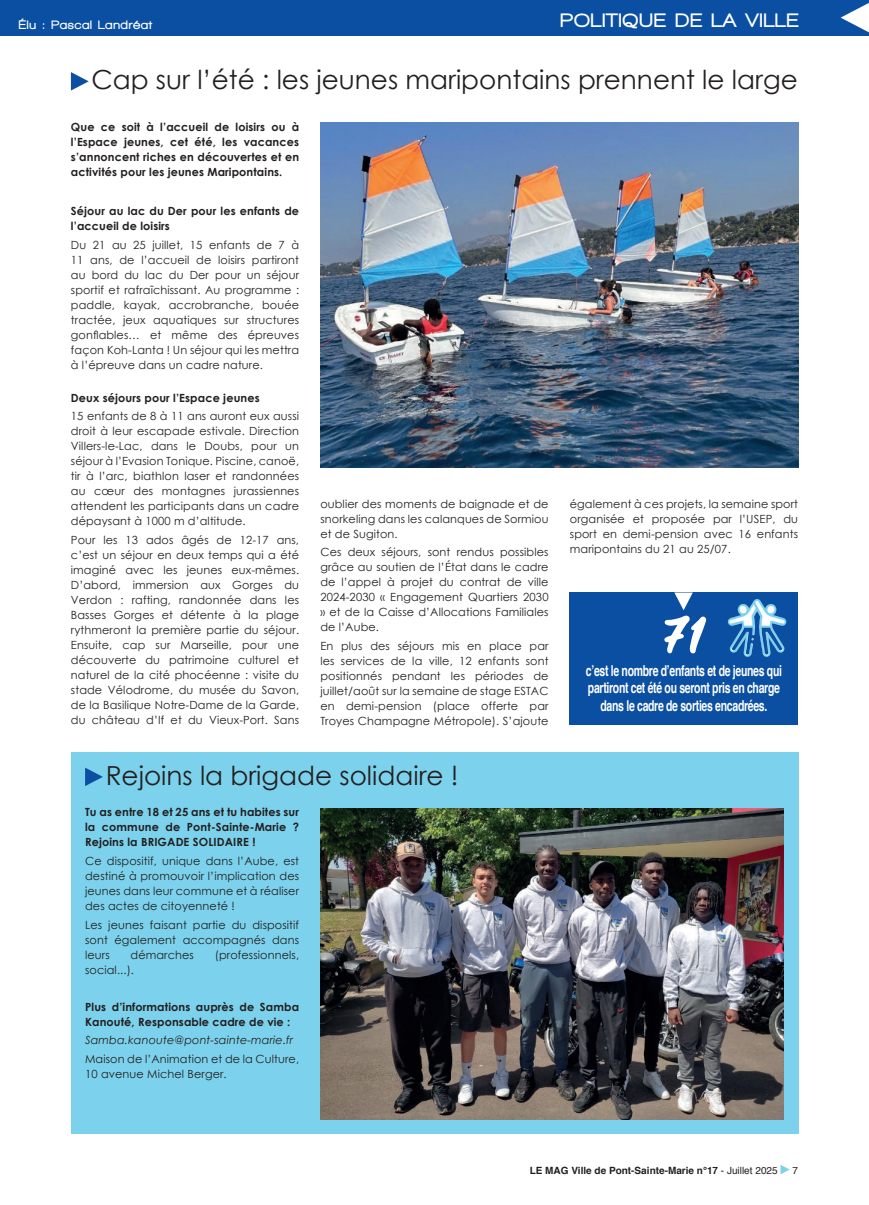
<style>
.page{position:relative;width:869px;height:1205px;background:#fff}
.page>*{position:absolute;margin:0;border:0;box-sizing:border-box;transform-origin:0 0}
.t1{font:51.25px "Bluetea";color:#fff}
.t2{font:26.25px "Century Gothic";color:#231f20}
.t3{font:900 20px "Walkway";letter-spacing:.07em;color:#fff}
.t4{font:700 15px/17.5px "Helvetica";letter-spacing:-.03em;color:#fff;text-align:center;scale:.7 1}
.t5{font:900 12.5px "Walkway";letter-spacing:.07em;color:#fff}
.t6{font:11.25px/15px "Century Gothic";letter-spacing:.01em;color:#231f20;text-align:justify}
.t7{font:700 11.25px/15px "Century Gothic";letter-spacing:.01em;color:#231f20;text-align:justify}
.t8{font:italic 11.25px "Century Gothic";letter-spacing:.01em;color:#231f20}
.t9{font:700 10px "Helvetica";color:#231f20}
.t10{font:10px "Helvetica";color:#231f20}
.s1{font-weight:400}
</style>
<div class="page">
<div style="left:71px;top:752px;width:726px;height:382px;background:#7cd2ec"></div>
<svg style="left:780px;top:1165px;width:9px;height:9px"></svg>
<div style="left:0;top:0;width:868px;height:35px;background:#0a4fa2"></div>
<svg style="left:840px;top:3px;width:28px;height:29px"></svg>
<svg style="left:71px;top:72px;width:18px;height:19px"></svg>
<svg style="left:85px;top:767px;width:18px;height:19px"></svg>
<div style="left:569px;top:592px;width:228px;height:133px;background:#0a4fa2"></div>
<svg style="left:674px;top:592px;width:18px;height:18px"></svg>
<img style="left:320px;top:122px;width:477px;height:346px">
<img style="left:320px;top:808px;width:463px;height:312px">
<img style="left:727px;top:599px;width:29px;height:36px">
<p class="t5" style="left:19px;top:18px;width:135px">Élu : Pascal Landréat</p>
<h3 class="t3" style="left:560px;top:10px;width:239px">POLITIQUE DE LA VILLE</h3>
<h3 class="t3" style="left:622px;top:10px;width:177px">ENVIRONNEMENT</h3>
<h2 class="t2" style="left:91px;top:61px;width:707px">Cap sur l’été : les jeunes maripontains prennent le large</h2>
<p class="t7" style="left:71px;top:119px;width:229px">Que ce soit à l’accueil de loisirs ou à l’Espace jeunes, cet été, les vacances s’annoncent riches en découvertes et en activités pour les jeunes Maripontains.</p>
<p class="t7" style="left:71px;top:203px;width:229px">Séjour au lac du Der pour les enfants de l’accueil de loisirs</p>
<p class="t6" style="left:71px;top:237px;width:229px">Du 21 au 25 juillet, 15 enfants de 7 à 11 ans, de l’accueil de loisirs partiront au bord du lac du Der pour un séjour sportif et rafraîchissant. Au programme : paddle, kayak, accrobranche, bouée tractée, jeux aquatiques sur structures gonflables… et même des épreuves façon Koh-Lanta ! Un séjour qui les mettra à l’épreuve dans un cadre nature.</p>
<p class="t7" style="left:71px;top:390px;width:190px">Deux séjours pour l’Espace jeunes</p>
<p class="t6" style="left:71px;top:408px;width:229px">15 enfants de 8 à 11 ans auront eux aussi droit à leur escapade estivale. Direction Villers-le-Lac, dans le Doubs, pour un séjour à l’Evasion Tonique. Piscine, canoë, tir à l’arc, biathlon laser et randonnées au cœur des montagnes jurassiennes attendent les participants dans un cadre dépaysant à 1000 m d’altitude.</p>
<p class="t6" style="left:71px;top:532px;width:229px">Pour les 13 ados âgés de 12-17 ans, c’est un séjour en deux temps qui a été imaginé avec les jeunes eux-mêmes.<br>D’abord, immersion aux Gorges du Verdon : rafting, randonnée dans les Basses Gorges et détente à la plage rythmeront la première partie du séjour.<br>Ensuite, cap sur Marseille, pour une découverte du patrimoine culturel et naturel de la cité phocéenne : visite du stade Vélodrome, du musée du Savon, de la Basilique Notre-Dame de la Garde, du château d’If et du Vieux-Port. Sans</p>
<p class="t6" style="left:320px;top:496px;width:229px">oublier des moments de baignade et de snorkeling dans les calanques de Sormiou et de Sugiton.</p>
<p class="t6" style="left:320px;top:544px;width:229px">Ces deux séjours, sont rendus possibles grâce au soutien de l’État dans le cadre de l’appel à projet du contrat de ville 2024-2030 « Engagement Quartiers 2030 » et de la Caisse d’Allocations Familiales de l’Aube.</p>
<p class="t6" style="left:320px;top:638px;width:229px">En plus des séjours mis en place par les services de la ville, 12 enfants sont positionnés pendant les périodes de juillet/août sur la semaine de stage ESTAC en demi-pension (place offerte par Troyes Champagne Métropole). S’ajoute</p>
<h2 class="t2" style="left:106px;top:757px;width:354px">Rejoins la brigade solidaire !</h2>
<p class="t7" style="left:85px;top:804px;width:215px">Tu as entre 18 et 25 ans et tu habites sur la commune de Pont-Sainte-Marie ?<br>Rejoins la BRIGADE SOLIDAIRE !</p>
<p class="t6" style="left:85px;top:853px;width:215px">Ce dispositif, unique dans l’Aube, est destiné à promouvoir l’implication des jeunes dans leur commune et à réaliser des actes de citoyenneté !</p>
<p class="t6" style="left:85px;top:917px;width:215px">Les jeunes faisant partie du dispositif sont également accompagnés dans leurs</p>
<p class="t6" style="left:130px;top:947px;width:65px">démarches</p>
<p class="t6" style="left:215px;top:947px;width:86px">(professionnels,</p>
<p class="t6" style="left:85px;top:962px;width:50px">social...).</p>
<p class="t7" style="left:85px;top:999px;width:215px">Plus d’informations auprès de Samba<br>Kanouté, Responsable cadre de vie :</p>
<p class="t8" style="left:85px;top:1033px;width:210px">Samba.kanoute@pont-sainte-marie.fr</p>
<p class="t6" style="left:85px;top:1051px;width:215px">Maison de l’Animation et de la Culture,<br>10 avenue Michel Berger.</p>
<p class="t6" style="left:569px;top:496px;width:229px">également à ces projets, la semaine sport organisée et proposée par l’USEP, du sport en demi-pension avec 16 enfants maripontains du 21 au 25/07.</p>
<h1 class="t1" style="left:663px;top:604px;width:42px">71</h1>
<h3 class="t4" style="left:585px;top:662px;width:281px">c’est le nombre d’enfants et de jeunes qui partiront cet été ou seront pris en charge dans le cadre de sorties encadrées.</h3>
<p class="t9" style="left:529px;top:1162px;width:249px">LE MAG Ville de Pont-Sainte-Marie n°17 <span class="s1">- Juillet 2025</span></p>
<p class="t10" style="left:792px;top:1163px;width:7px">7</p>
</div>
